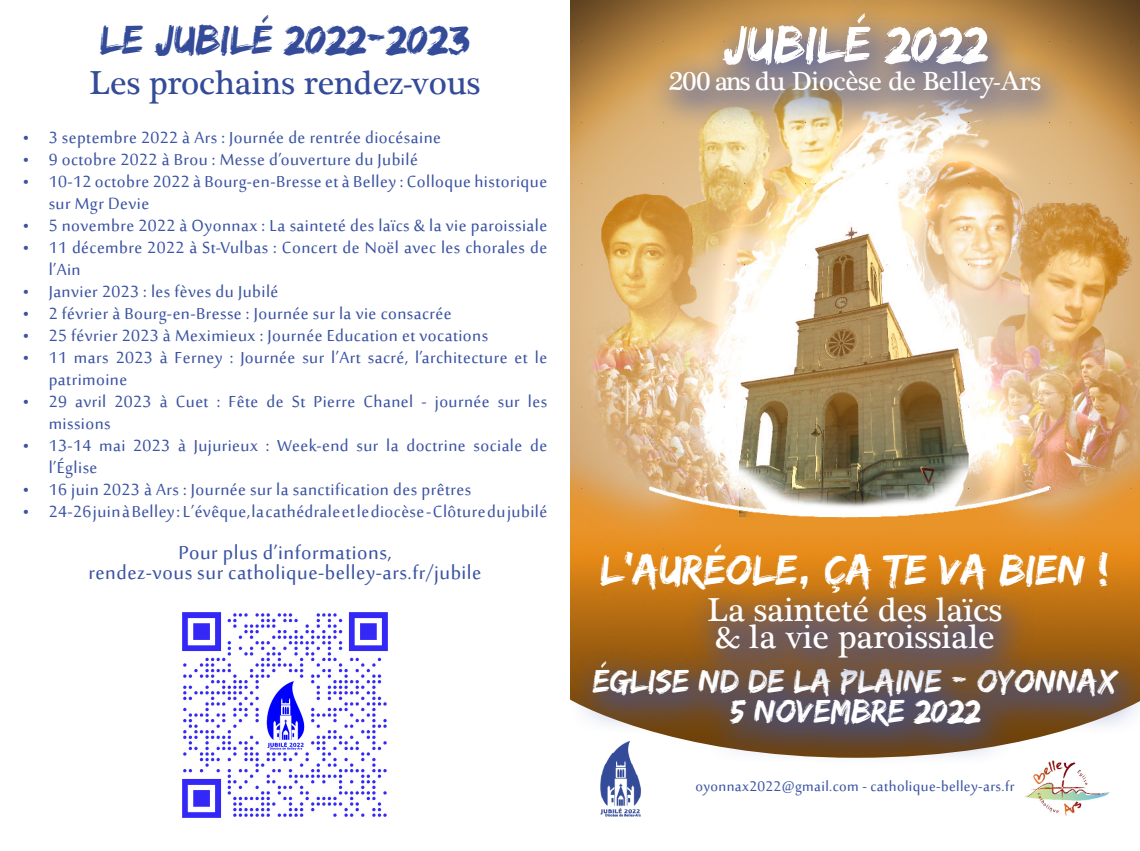
<style>
.page{position:relative;width:1140px;height:851px;background:#fff}
.page>*{position:absolute;margin:0;border:0;box-sizing:border-box;transform-origin:0 0}
.t1{font:52.6px "Edo SZ";color:#fff}
.t2{font:44px "Edo SZ";color:#fff}
.t3{font:42px "Edo SZ";color:#334b98}
.t4{font:34px "Edo SZ";color:#fff}
.t5{font:34px "Plantagenet Cherokee";color:#fff}
.t6{font:34px "Plantagenet Cherokee";color:#334b98}
.t7{font:27px "Plantagenet Cherokee";letter-spacing:-.01em;color:#fff}
.t8{font:26px "Sakkal Majalla";letter-spacing:.02em;color:#3a53a3}
.t9{font:22px/22px "Sakkal Majalla";letter-spacing:.02em;color:#3a53a3}
.t10{font:19px "Sakkal Majalla";letter-spacing:.02em;color:#3a53a3}
</style>
<div class="page">
<img style="left:570px;top:0;width:570px;height:644px">
<div style="left:699px;top:0;width:324px;height:106px;background:#3a53a3;opacity:.75"></div>
<div style="left:568px;top:644px;width:572px;height:122px;background:#3a53a3;opacity:.75"></div>
<div style="left:685px;top:579px;width:352px;height:120px;background:#3a53a3;opacity:.75"></div>
<div style="left:645px;top:52px;width:430px;height:86px;background:#3a53a3;opacity:.75"></div>
<img style="left:593px;top:741px;width:62px;height:75px">
<img style="left:1009px;top:758px;width:108px;height:58px">
<img style="left:182px;top:612px;width:206px;height:206px">
<p class="t3" style="left:100px;top:15px;width:371px">LE JUBILÉ 2022-2023</p>
<p class="t6" style="left:89px;top:62px;width:392px">Les prochains rendez-vous</p>
<p class="t9" style="left:23px;top:127px;width:420px">• 3 septembre 2022 à Ars : Journée de rentrée diocésaine</p>
<p class="t9" style="left:23px;top:149px;width:397px">• 9 octobre 2022 à Brou : Messe d’ouverture du Jubilé</p>
<p class="t9" style="left:49px;top:171px;width:500px;text-indent:-26px">• 10-12 octobre 2022 à Bourg-en-Bresse et à Belley : Colloque historique sur Mgr Devie</p>
<p class="t9" style="left:23px;top:215px;width:526px">• 5 novembre 2022 à Oyonnax : La sainteté des laïcs &amp; la vie paroissiale</p>
<p class="t9" style="left:49px;top:237px;width:500px;text-indent:-26px">• 11 décembre 2022 à St-Vulbas : Concert de Noël avec les chorales de l’Ain</p>
<p class="t9" style="left:23px;top:281px;width:257px">• Janvier 2023 : les fèves du Jubilé</p>
<p class="t9" style="left:23px;top:303px;width:430px">• 2 février à Bourg-en-Bresse : Journée sur la vie consacrée</p>
<p class="t9" style="left:23px;top:325px;width:467px">• 25 février 2023 à Meximieux : Journée Education et vocations</p>
<p class="t9" style="left:49px;top:347px;width:500px;text-indent:-26px">• 11 mars 2023 à Ferney : Journée sur l’Art sacré, l’architecture et le patrimoine</p>
<p class="t9" style="left:49px;top:391px;width:500px;text-indent:-26px">• 29 avril 2023 à Cuet : Fête de St Pierre Chanel - journée sur les missions</p>
<p class="t9" style="left:49px;top:435px;width:500px;text-indent:-26px">• 13-14 mai 2023 à Jujurieux : Week-end sur la doctrine sociale de l’Église</p>
<p class="t9" style="left:23px;top:479px;width:450px">• 16 juin 2023 à Ars : Journée sur la sanctification des prêtres</p>
<p class="t9" style="left:23px;top:501px;width:526px">• 24-26 juin à Belley : L’évêque, la cathédrale et le diocèse - Clôture du jubilé</p>
<p class="t8" style="left:178px;top:538px;width:214px">Pour plus d’informations,</p>
<p class="t8" style="left:88px;top:558px;width:395px">rendez-vous sur catholique-belley-ars.fr/jubile</p>
<p class="t1" style="left:722px;top:13px;width:266px">JUBILÉ 2022</p>
<p class="t7" style="left:669px;top:64px;width:374px">200 ans du Diocèse de Belley-Ars</p>
<p class="t2" style="left:600px;top:543px;width:510px">L’AURÉOLE, ÇA TE VA BIEN !</p>
<p class="t5" style="left:707px;top:588px;width:296px">La sainteté des laïcs</p>
<p class="t5" style="left:715px;top:616px;width:281px">&amp; la vie paroissiale</p>
<p class="t4" style="left:593px;top:661px;width:526px">ÉGLISE ND DE LA PLAINE - OYONNAX</p>
<p class="t4" style="left:729px;top:691px;width:252px">5 NOVEMBRE 2022</p>
<p class="t10" style="left:695px;top:775px;width:320px">oyonnax2022@gmail.com - catholique-belley-ars.fr</p>
</div>
